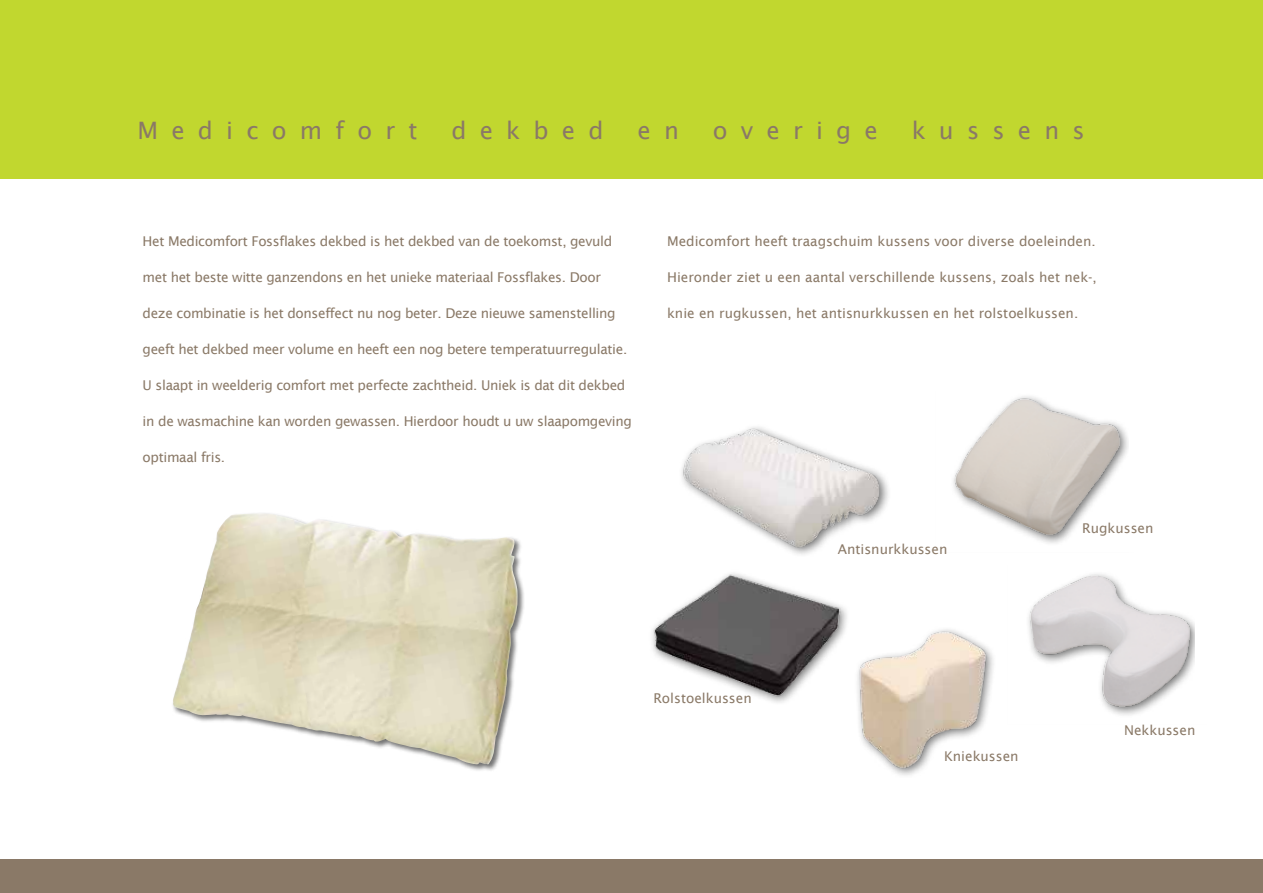
<style>
.page{position:relative;width:1263px;height:893px;background:#fff}
.page>*{position:absolute;margin:0;border:0;box-sizing:border-box;transform-origin:0 0}
.t1{font:24px "Lucida Grande";letter-spacing:.55em;color:#8a7967}
.t2{font:13.5px "Lucida Sans";letter-spacing:-.025em;color:#8a7967}
.t3{font:13.5px "Lucida Sans";color:#8a7967}
</style>
<div class="page">
<div style="left:0;top:859px;width:1263px;height:34px;background:#8a7967"></div>
<div style="left:0;top:0;width:1263px;height:179px;background:#c1d72f"></div>
<img style="left:681px;top:427px;width:207px;height:123px">
<img style="left:652px;top:550px;width:195px;height:153px">
<img style="left:953px;top:396px;width:175px;height:147px">
<img style="left:1028px;top:574px;width:167px;height:141px">
<img style="left:831px;top:617px;width:163px;height:159px">
<div style="left:171px;top:511px;width:353px;height:261px;background:#000;opacity:.55"></div>
<img style="left:173px;top:513px;width:334px;height:252px">
<h1 class="t1" style="left:137px;top:117px;width:281px">Medicomfort</h1>
<h1 class="t1" style="left:451px;top:117px;width:154px">dekbed</h1>
<h1 class="t1" style="left:637px;top:117px;width:43px">e n</h1>
<h1 class="t1" style="left:713px;top:117px;width:166px">overige</h1>
<h1 class="t1" style="left:912px;top:117px;width:175px">kussens</h1>
<p class="t2" style="left:143px;top:233px;width:471px">Het Medicomfort Fossflakes dekbed is het dekbed van de toekomst, gevuld</p>
<p class="t2" style="left:143px;top:269px;width:460px">met het beste witte ganzendons en het unieke materiaal Fossflakes. Door</p>
<p class="t2" style="left:143px;top:305px;width:474px">deze combinatie is het donseffect nu nog beter. Deze nieuwe samenstelling</p>
<p class="t2" style="left:143px;top:341px;width:486px">geeft het dekbed meer volume en heeft een nog betere temperatuurregulatie.</p>
<p class="t2" style="left:143px;top:377px;width:484px">U slaapt in weelderig comfort met perfecte zachtheid. Uniek is dat dit dekbed</p>
<p class="t2" style="left:143px;top:413px;width:491px">in de wasmachine kan worden gewassen. Hierdoor houdt u uw slaapomgeving</p>
<p class="t2" style="left:143px;top:449px;width:84px">optimaal fris.</p>
<p class="t3" style="left:667px;top:233px;width:430px">Medicomfort heeft traagschuim kussens voor diverse doeleinden.</p>
<p class="t3" style="left:667px;top:269px;width:431px">Hieronder ziet u een aantal verschillende kussens, zoals het nek-,</p>
<p class="t3" style="left:667px;top:305px;width:413px">knie en rugkussen, het antisnurkkussen en het rolstoelkussen.</p>
<p class="t3" style="left:838px;top:541px;width:111px">Antisnurkkussen</p>
<p class="t3" style="left:1082px;top:521px;width:73px">Rugkussen</p>
<p class="t3" style="left:653px;top:690px;width:100px">Rolstoelkussen</p>
<p class="t3" style="left:944px;top:748px;width:76px">Kniekussen</p>
<p class="t3" style="left:1124px;top:723px;width:73px">Nekkussen</p>
</div>
